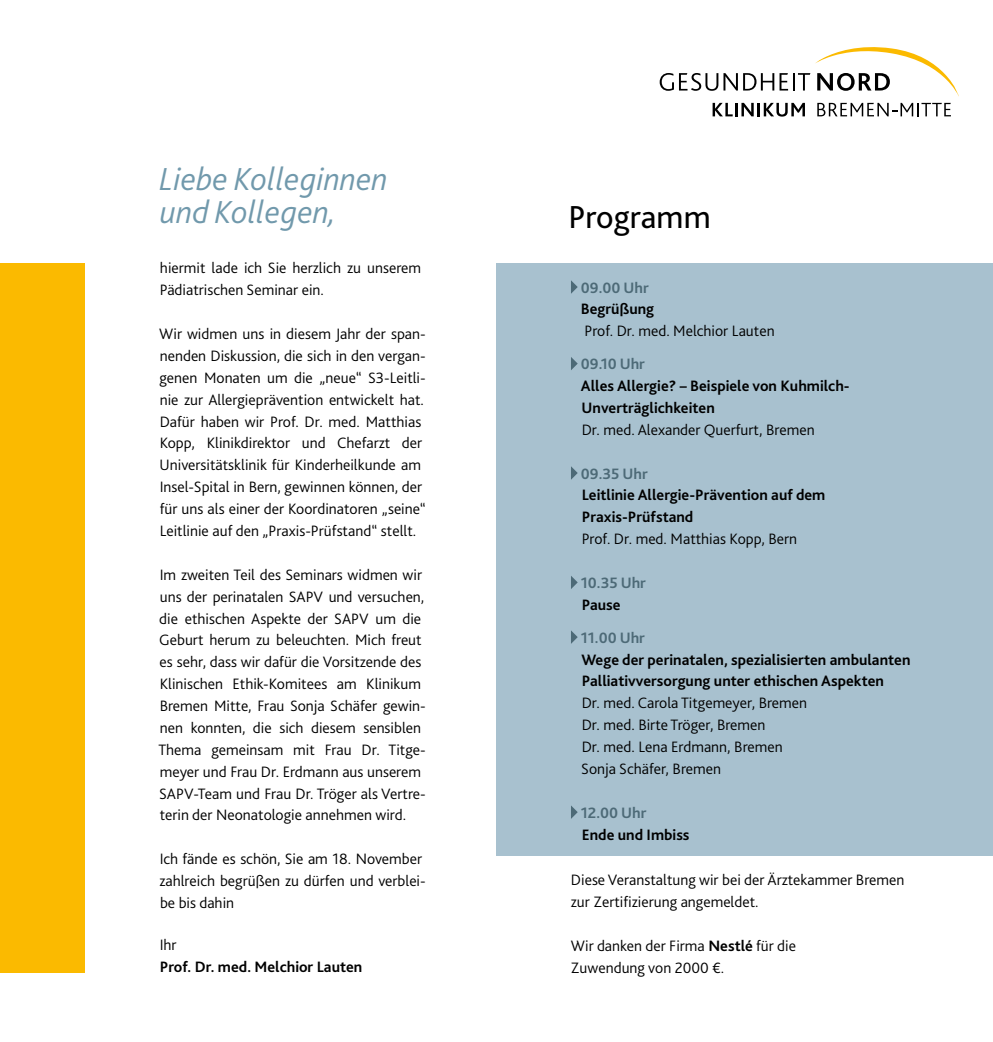
<style>
.page{position:relative;width:993px;height:1042px;background:#fff}
.page>*{position:absolute;margin:0;border:0;box-sizing:border-box;transform-origin:0 0}
.t1{font:italic 300 33.25px/32.9px "Bliss 2";color:#7199ac}
.t2{font:33.25px "Bliss 2";color:#000}
.t3{font:300 15.75px/21.9px "Bliss 2";color:#000}
.t4{font:700 15.75px/21.9px "Bliss 2";color:#000}
.t5{font:700 15.75px "Bliss 2";color:#4d6a77}
.s1{font-weight:700}
</style>
<div class="page">
<div style="left:0;top:263px;width:84px;height:709px;background:#fbba00"></div>
<div style="left:496px;top:263px;width:496px;height:593px;background:#a8c1cf"></div>
<svg style="left:571px;top:280px;width:6px;height:14px"></svg>
<svg style="left:571px;top:357px;width:6px;height:13px"></svg>
<svg style="left:571px;top:466px;width:6px;height:14px"></svg>
<svg style="left:571px;top:576px;width:6px;height:13px"></svg>
<svg style="left:571px;top:630px;width:6px;height:14px"></svg>
<svg style="left:571px;top:805px;width:6px;height:14px"></svg>
<svg style="left:712px;top:103px;width:92px;height:14px"></svg>
<svg style="left:817px;top:103px;width:133px;height:13px"></svg>
<svg style="left:659px;top:47px;width:299px;height:48px"></svg>
<h1 class="t1" style="left:159px;top:162px;width:229px">Liebe Kolleginnen und Kollegen,</h1>
<p class="t3" style="left:160px;top:257px;width:263px">hiermit lade ich Sie herzlich zu unserem<br>Pädiatrischen Seminar ein.</p>
<p class="t3" style="left:159px;top:322px;width:268px">Wir widmen uns in diesem Jahr der span&shy;nenden Diskussion, die sich in den vergan&shy;genen Monaten um die „neue“ S3-Leitli&shy;nie zur Allergieprävention entwickelt hat.<br>Dafür haben wir Prof. Dr. med. Matthias Kopp, Klinikdirektor und Chefarzt der Universitätsklinik für Kinderheilkunde am Insel-Spital in Bern, gewinnen können, der für uns als einer der Koordinatoren „seine“ Leitlinie auf den „Praxis-Prüfstand“ stellt.</p>
<p class="t3" style="left:158px;top:563px;width:269px">Im zweiten Teil des Seminars widmen wir uns der perinatalen SAPV und versuchen, die ethischen Aspekte der SAPV um die Geburt herum zu beleuchten. Mich freut es sehr, dass wir dafür die Vorsitzende des Klinischen Ethik-Komitees am Klinikum Bremen Mitte, Frau Sonja Schäfer gewin&shy;nen konnten, die sich diesem sensiblen Thema gemeinsam mit Frau Dr. Titge&shy;meyer und Frau Dr. Erdmann aus unserem SAPV-Team und Frau Dr. Tröger als Vertre&shy;terin der Neonatologie annehmen wird.</p>
<p class="t3" style="left:159px;top:847px;width:268px">Ich fände es schön, Sie am 18. November zahlreich begrüßen zu dürfen und verblei&shy;be bis dahin</p>
<p class="t3" style="left:160px;top:933px;width:18px">Ihr</p>
<p class="t4" style="left:160px;top:955px;width:204px">Prof. Dr. med. Melchior Lauten</p>
<h1 class="t2" style="left:568px;top:197px;width:144px">Programm</h1>
<p class="t5" style="left:580px;top:277px;width:69px">09.00 Uhr</p>
<p class="t4" style="left:580px;top:298px;width:75px">Begrüßung</p>
<p class="t3" style="left:584px;top:320px;width:192px">Prof. Dr. med. Melchior Lauten</p>
<p class="t5" style="left:580px;top:354px;width:66px">09.10 Uhr</p>
<p class="t4" style="left:580px;top:374px;width:270px">Alles Allergie? – Beispiele von Kuhmilch-<br>Unverträglichkeiten</p>
<p class="t3" style="left:581px;top:418px;width:234px">Dr. med. Alexander Querfurt, Bremen</p>
<p class="t5" style="left:580px;top:463px;width:68px">09.35 Uhr</p>
<p class="t4" style="left:581px;top:484px;width:245px">Leitlinie Allergie-Prävention auf dem<br>Praxis-Prüfstand</p>
<p class="t3" style="left:581px;top:527px;width:217px">Prof. Dr. med. Matthias Kopp, Bern</p>
<p class="t5" style="left:580px;top:573px;width:67px">10.35 Uhr</p>
<p class="t4" style="left:581px;top:593px;width:40px">Pause</p>
<p class="t5" style="left:580px;top:627px;width:66px">11.00 Uhr</p>
<p class="t4" style="left:581px;top:648px;width:330px">Wege der perinatalen, spezialisierten ambulanten<br>Palliativversorgung unter ethischen Aspekten</p>
<p class="t3" style="left:581px;top:692px;width:227px">Dr. med. Carola Titgemeyer, Bremen<br>Dr. med. Birte Tröger, Bremen<br>Dr. med. Lena Erdmann, Bremen<br>Sonja Schäfer, Bremen</p>
<p class="t5" style="left:580px;top:802px;width:67px">12.00 Uhr</p>
<p class="t4" style="left:581px;top:823px;width:109px">Ende und Imbiss</p>
<p class="t3" style="left:570px;top:868px;width:335px">Diese Veranstaltung wir bei der Ärztekammer Bremen zur Zertifizierung angemeldet.</p>
<p class="t3" style="left:570px;top:934px;width:226px">Wir danken der Firma <span class="s1">Nestlé</span> für die<br>Zuwendung von 2000 €.</p>
</div>
